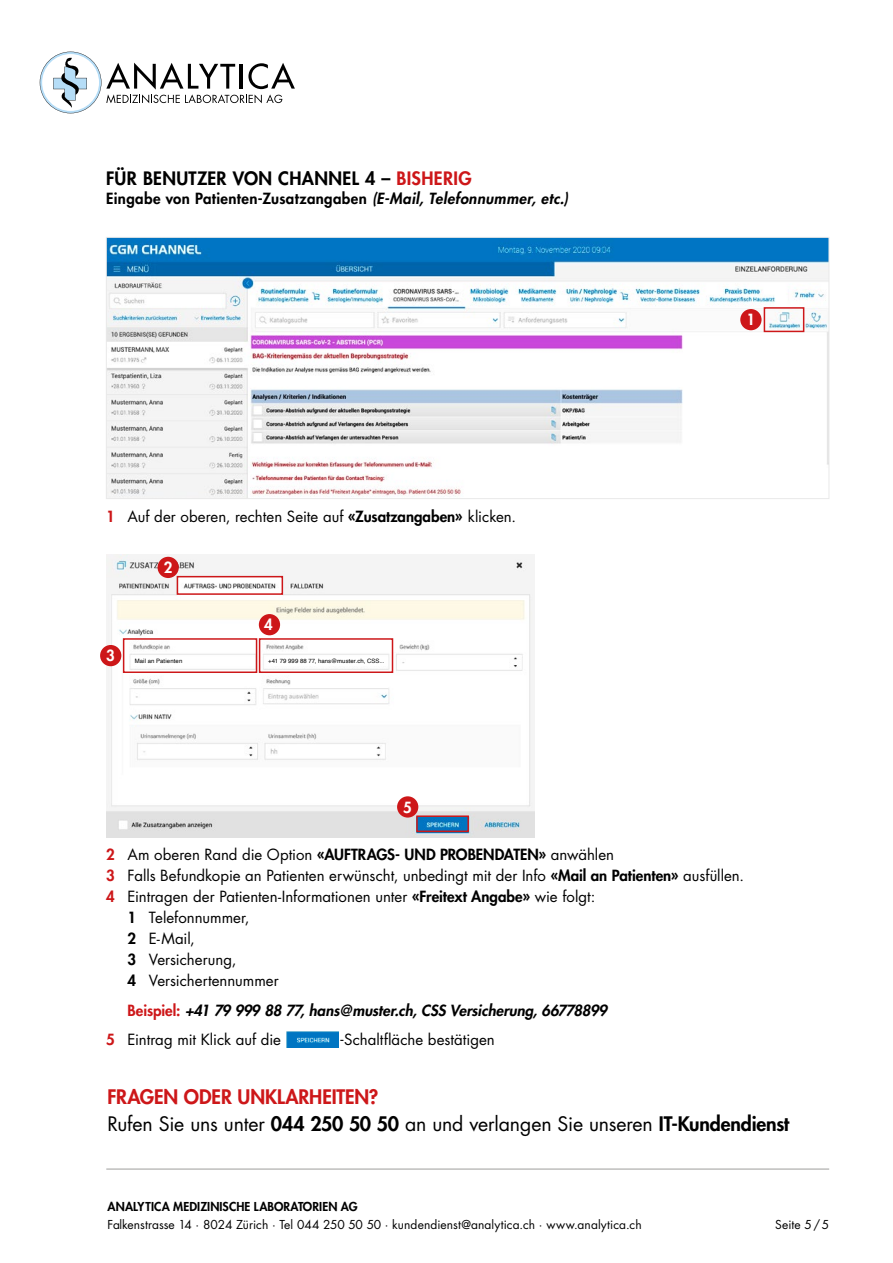
<style>
.page{position:relative;width:893px;height:1263px;background:#fff}
.page>*{position:absolute;margin:0;border:0;box-sizing:border-box;transform-origin:0 0}
.t1{font:19.5px/27px "Futura Std";letter-spacing:-.01em;color:#000}
.t2{font:800 18px "Futura Std";letter-spacing:.015em;color:#000}
.t3{font:15px "Futura Std";color:#000}
.t4{font:italic 800 15px/29.5px "Futura Std";letter-spacing:-.01em;color:#000}
.t5{font:800 15px "Futura Std";letter-spacing:.025em;color:#000}
.t6{font:800 15px "Futura Std";color:#fff}
.t7{font:12px "Futura Std";letter-spacing:.005em;color:#000}
.t8{font:800 12px "Futura Std";letter-spacing:.01em;color:#000}
.t9{font:6px "Helvetica";letter-spacing:.015em;color:#000}
.s1{color:#cd1719}
.s2{font-style:italic}
.s3{font-weight:800;color:#cd1719}
.s4{font-weight:800}
.s5{font-style:normal;color:#cd1719}
.s6{font-weight:400;font-style:normal}
</style>
<div class="page">
<hr style="left:106px;top:1169px;width:723px;height:1px;background:#9d9d9c">
<svg style="left:40px;top:52px;width:255px;height:61px"></svg>
<img style="left:108px;top:239px;width:719px;height:258px">
<div style="left:106px;top:237px;width:723px;height:262px;border:1px solid #e9e9e9"></div>
<img style="left:106px;top:554px;width:429px;height:283px">
<img style="left:287px;top:1031px;width:52px;height:17px">
<div style="left:740px;top:309px;width:21px;height:21px;background:#cd1719;border-radius:50%"></div>
<div style="left:764px;top:307px;width:40px;height:25px;border:2px solid #cd1719"></div>
<div style="left:158px;top:557px;width:21px;height:21px;background:#cd1719;border-radius:50%"></div>
<div style="left:259px;top:614px;width:21px;height:21px;background:#cd1719;border-radius:50%"></div>
<div style="left:100px;top:645px;width:21px;height:21px;background:#cd1719;border-radius:50%"></div>
<div style="left:397px;top:796px;width:21px;height:21px;background:#cd1719;border-radius:50%"></div>
<div style="left:177px;top:576px;width:106px;height:19px;border:2px solid #cd1719"></div>
<div style="left:259px;top:638px;width:134px;height:35px;border:2px solid #cd1719"></div>
<div style="left:123px;top:638px;width:134px;height:35px;border:2px solid #cd1719"></div>
<div style="left:416px;top:815px;width:53px;height:17px;border:2px solid #cd1719"></div>
<div style="left:266px;top:657px;width:122px;height:8px;background:#fff"></div>
<div style="left:133px;top:657px;width:122px;height:8px;background:#fff"></div>
<p class="t2" style="left:106px;top:167px;width:367px">FÜR BENUTZER VON CHANNEL 4 – <span class="s1">BISHERIG</span></p>
<p class="t5" style="left:106px;top:189px;width:463px">Eingabe von Patienten-Zusatzangaben <span class="s2">(E-Mail, Telefonnummer, etc.)</span></p>
<p class="t3" style="left:106px;top:507px;width:411px"><span class="s3">1</span> Auf der oberen, rechten Seite auf <span class="s4">«Zusatzangaben»</span> klicken.</p>
<p class="t6" style="left:106px;top:646px;width:10px">3</p>
<p class="t6" style="left:164px;top:558px;width:10px">2</p>
<p class="t6" style="left:264px;top:615px;width:10px">4</p>
<p class="t9" style="left:135px;top:657px;width:49px">Mail an Patienten</p>
<p class="t9" style="left:268px;top:657px;width:118px">+41 79 999 88 77, hans@muster.ch, CSS...</p>
<p class="t6" style="left:403px;top:797px;width:10px">5</p>
<p class="t6" style="left:747px;top:310px;width:10px">1</p>
<p class="t3" style="left:106px;top:845px;width:509px"><span class="s3">2</span> Am oberen Rand die Option <span class="s4">«AUFTRAGS- UND PROBENDATEN»</span> anwählen</p>
<p class="t3" style="left:106px;top:866px;width:639px"><span class="s3">3</span> Falls Befundkopie an Patienten erwünscht, unbedingt mit der Info <span class="s4">«Mail an Patienten»</span> ausfüllen.</p>
<p class="t3" style="left:106px;top:887px;width:491px"><span class="s3">4</span> Eintragen der Patienten-Informationen unter <span class="s4">«Freitext Angabe»</span> wie folgt:</p>
<p class="t3" style="left:128px;top:908px;width:123px"><span class="s4">1</span> Telefonnummer,</p>
<p class="t3" style="left:128px;top:929px;width:69px"><span class="s4">2</span> E-Mail,</p>
<p class="t3" style="left:128px;top:950px;width:110px"><span class="s4">3</span> Versicherung,</p>
<p class="t3" style="left:128px;top:971px;width:153px"><span class="s4">4</span> Versichertennummer</p>
<p class="t4" style="left:106px;top:996px;width:502px;text-indent:21px"><span class="s5">Beispiel:</span> +41 79 999 88 77, hans@muster.ch, CSS Versicherung, 66778899<br><span class="s5">5</span> <span class="s6">Eintrag mit Klick auf die</span></p>
<p class="t3" style="left:341px;top:1030px;width:156px">-Schaltfläche bestätigen</p>
<h1 class="t1" style="left:108px;top:1084px;width:683px"><span class="s3">FRAGEN ODER UNKLARHEITEN?<br></span>Rufen Sie uns unter <span class="s4">044 250 50 50</span> an und verlangen Sie unseren <span class="s4">IT-Kundendienst</span></h1>
<p class="t8" style="left:108px;top:1198px;width:252px">ANALYTICA MEDIZINISCHE LABORATORIEN AG</p>
<p class="t7" style="left:108px;top:1216px;width:536px">Falkenstrasse 14 · 8024 Zürich · Tel 044 250 50 50 · kundendienst@analytica.ch · www.analytica.ch</p>
<p class="t7" style="left:775px;top:1216px;width:55px">Seite 5/5</p>
</div>
